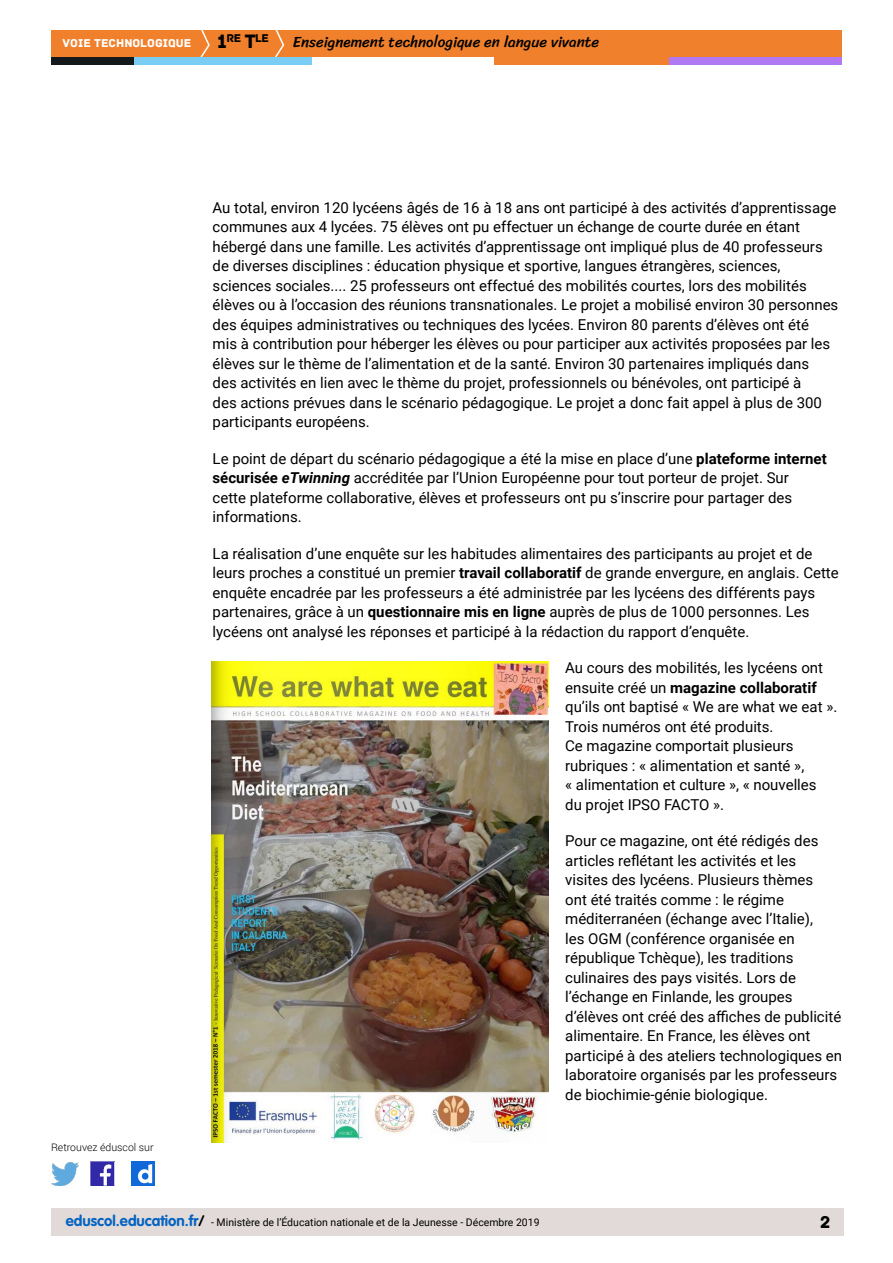
<style>
.page{position:relative;width:893px;height:1263px;background:#fff}
.page>*{position:absolute;margin:0;border:0;box-sizing:border-box;transform-origin:0 0}
.t1{font:18px "Archive";color:#000}
.t2{font:15px/19.5px "Roboto";color:#000}
.t3{font:15px "Sriracha";color:#000}
.t4{font:12px "Archive";color:#fff}
.t5{font:11.85px "Archive";color:#000}
.t6{font:10.5px "Roboto";color:#000}
.t7{font:300 10.5px "Roboto";color:#000}
.s1{font-size:20.4px}
.s2{font-weight:700}
.s3{font-weight:700;font-style:italic}
.s4{font-family:"VAG Rounded Std";font-weight:700;font-size:15px;color:#0563c1}
.s5{font-family:"VAG Rounded Std";font-weight:700;font-size:15px}
</style>
<div class="page">
<div style="left:51px;top:30px;width:791px;height:27px;background:#f0802b"></div>
<svg style="left:200px;top:30px;width:10px;height:27px"></svg>
<svg style="left:275px;top:30px;width:10px;height:27px"></svg>
<div style="left:133px;top:57px;width:179px;height:8px;background:#79cdf4"></div>
<div style="left:51px;top:57px;width:82px;height:8px;background:#141a1c"></div>
<div style="left:667px;top:57px;width:175px;height:8px;background:#b078f2"></div>
<div style="left:494px;top:57px;width:175px;height:8px;background:#f0802b"></div>
<div style="left:51px;top:1209px;width:792px;height:27px;background:#e1dad8"></div>
<img style="left:91px;top:1162px;width:23px;height:23px">
<img style="left:51px;top:1163px;width:28px;height:22px">
<img style="left:132px;top:1162px;width:22px;height:23px">
<img style="left:211px;top:662px;width:337px;height:480px">
<p class="t5" style="left:217px;top:31px;width:53px"><span class="s1">1</span>RE <span class="s1">T</span>LE</p>
<p class="t4" style="left:63px;top:36px;width:130px">VOIE TECHNOLOGIQUE</p>
<p class="t3" style="left:293px;top:33px;width:308px">Enseignement technologique en langue vivante</p>
<p class="t7" style="left:51px;top:1140px;width:104px">Retrouvez éduscol sur</p>
<p class="t2" style="left:213px;top:197px;width:627px">Au total, environ 120 lycéens âgés de 16 à 18 ans ont participé à des activités d’apprentissage communes aux 4 lycées. 75 élèves ont pu effectuer un échange de courte durée en étant hébergé dans une famille. Les activités d’apprentissage ont impliqué plus de 40 professeurs de diverses disciplines : éducation physique et sportive, langues étrangères, sciences, sciences sociales.... 25 professeurs ont effectué des mobilités courtes, lors des mobilités élèves ou à l’occasion des réunions transnationales. Le projet a mobilisé environ 30 personnes des équipes administratives ou techniques des lycées. Environ 80 parents d’élèves ont été<br>mis à contribution pour héberger les élèves ou pour participer aux activités proposées par les élèves sur le thème de l’alimentation et de la santé. Environ 30 partenaires impliqués dans<br>des activités en lien avec le thème du projet, professionnels ou bénévoles, ont participé à<br>des actions prévues dans le scénario pédagogique. Le projet a donc fait appel à plus de 300 participants européens.</p>
<p class="t2" style="left:213px;top:448px;width:616px">Le point de départ du scénario pédagogique a été la mise en place d’une <span class="s2">plateforme internet sécurisée</span> <span class="s3">eTwinning</span> accréditée par l’Union Européenne pour tout porteur de projet. Sur<br>cette plateforme collaborative, élèves et professeurs ont pu s’inscrire pour partager des informations.</p>
<p class="t2" style="left:213px;top:543px;width:628px">La réalisation d’une enquête sur les habitudes alimentaires des participants au projet et de leurs proches a constitué un premier <span class="s2">travail collaboratif</span> de grande envergure, en anglais. Cette enquête encadrée par les professeurs a été administrée par les lycéens des différents pays partenaires, grâce à un <span class="s2">questionnaire mis en ligne</span> auprès de plus de 1000 personnes. Les lycéens ont analysé les réponses et participé à la rédaction du rapport d’enquête.</p>
<p class="t2" style="left:565px;top:657px;width:274px">Au cours des mobilités, les lycéens ont ensuite créé un <span class="s2">magazine collaboratif </span>qu’ils ont baptisé « We are what we eat ».<br>Trois numéros ont été produits.<br>Ce magazine comportait plusieurs rubriques : « alimentation et santé »,<br>« alimentation et culture », « nouvelles<br>du projet IPSO FACTO ».</p>
<p class="t2" style="left:565px;top:830px;width:278px">Pour ce magazine, ont été rédigés des articles reflétant les activités et les visites des lycéens. Plusieurs thèmes<br>ont été traités comme : le régime méditerranéen (échange avec l’Italie),<br>les OGM (conférence organisée en république Tchèque), les traditions culinaires des pays visités. Lors de l’échange en Finlande, les groupes d’élèves ont créé des affiches de publicité alimentaire. En France, les élèves ont participé à des ateliers technologiques en laboratoire organisés par les professeurs de biochimie-génie biologique.</p>
<p class="t6" style="left:66px;top:1215px;width:475px"><span class="s4">eduscol.education.fr</span><span class="s5">/</span> - Ministère de l’Éducation nationale et de la Jeunesse - Décembre 2019</p>
<p class="t1" style="left:820px;top:1211px;width:12px">2</p>
</div>
